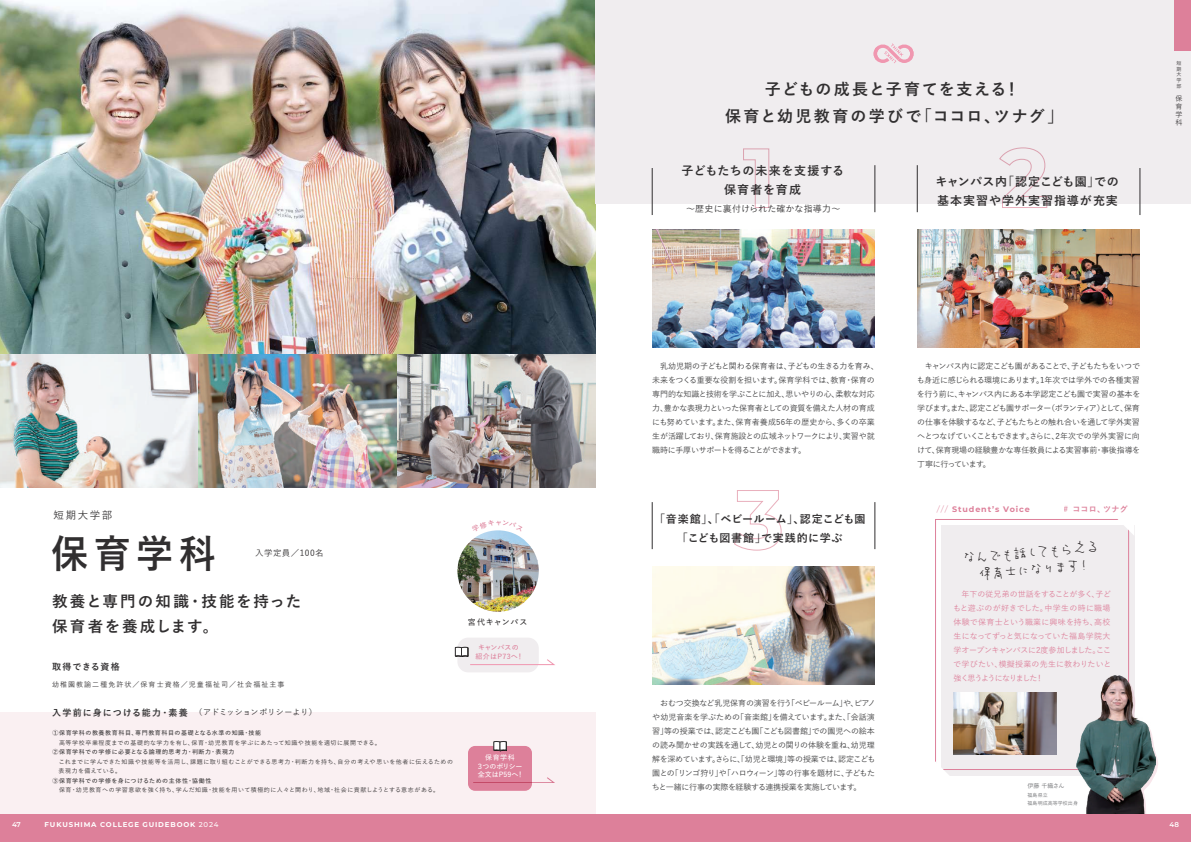
<style>
.page{position:relative;width:1191px;height:842px;background:#fff}
.page>*{position:absolute;margin:0;border:0;box-sizing:border-box;transform-origin:0 0}
.t1{font:700 39px "Yu Go Pr 6 N";color:#312f30;scale:.95 1}
.t2{font:700 16px/27px "Yu Go Pr 6 N";letter-spacing:.105em;color:#312f30;text-align:center}
.t3{font:700 15.5px/25px "Yu Go Pr 6 N";letter-spacing:.11em;color:#312f30}
.t4{font:14.9px/17.9px "Armed Lemon";color:#231f20}
.t5{font:700 12px/19px "Yu Go Pr 6 N";letter-spacing:.075em;color:#312f30;text-align:center}
.t6{font:700 11px/19px "Yu Go Pr 6 N";letter-spacing:.035em;color:#312f30;text-align:center}
.t7{font:500 10.5px "Yu Go Pr 6 N";letter-spacing:.15em;color:#312f30}
.t8{font:500 9px "Yu Go Pr 6 N";letter-spacing:.015em;color:#312f30}
.t9{font:700 9px "Yu Go Pr 6 N";letter-spacing:.095em;color:#312f30}
.t10{font:500 8.5px "Yu Go Pr 6 N";letter-spacing:.05em;color:#312f30}
.t11{font:500 8px/14px "Yu Go Pr 6 N";letter-spacing:-.035em;color:#3e3e3f;text-align:justify}
.t12{font:500 8px/14px "Yu Go Pr 6 N";letter-spacing:-.03em;color:#dd809a;text-align:justify}
.t13{font:500 8px "Yu Go Pr 6 N";letter-spacing:.015em;color:#312f30}
.t14{font:700 8px "Montserrat";letter-spacing:.11em;color:#dd809a}
.t15{font:700 8px "Yu Go Pr 6 N";letter-spacing:.035em;color:#dd809a}
.t16{font:600 8px "Yu Go Pr 6 N";letter-spacing:.1em;color:#312f30}
.t17{font:500 7px/8px "Yu Go Pr 6 N";letter-spacing:.15em;color:#312f30;text-align:justify}
.t18{font:700 7px "Montserrat";letter-spacing:.12em;color:#fff}
.t19{font:600 7px/8.5px "Yu Go Pr 6 N";letter-spacing:.005em;color:#fff;text-align:center}
.t20{font:600 7px/9.5px "Yu Go Pr 6 N";letter-spacing:.035em;color:#dd809a;text-align:center}
.t21{font:600 7px "Montserrat";color:#fff}
.t22{font:500 6px/9.5px "Yu Go Pr 6 N";letter-spacing:.08em;color:#312f30}
.t23{font:600 6px "Yu Go Pr 6 N";letter-spacing:.1em;color:#312f30}
.t24{font:500 6px "Yu Go Pr 6 N";letter-spacing:-.025em;color:#6c6d70}
.t25{font:500 5px/8px "Yu Go Pr 6 N";letter-spacing:.01em;color:#6c6d70}
.t26{font:500 5px/5.8px "Yu Go Pr 6 N";color:#312f30;text-align:justify}
.s1{font-weight:700;font-size:9px}
.s2{font-family:"Yu Go Pr 6 N";font-weight:400}
.s3{font-weight:500}
</style>
<div class="page">
<div style="left:0;top:712px;width:595px;height:102px;background:#faf0f2"></div>
<div style="left:941px;top:525px;width:193px;height:250px;background:#f0edef"></div>
<div style="left:935px;top:519px;width:193px;height:251px;border:1px solid #dd809a"></div>
<img style="left:0;top:0;width:595px;height:488px">
<img style="left:1076px;top:675px;width:79px;height:139px">
<img style="left:953px;top:692px;width:103px;height:63px">
<svg style="left:1112px;top:519px;width:22px;height:17px"></svg>
<svg style="left:935px;top:756px;width:17px;height:20px"></svg>
<img style="left:457px;top:530px;width:82px;height:82px;border-radius:41px">
<div style="left:457px;top:638px;width:82px;height:34px;background:#f0edef;border-radius:11px"></div>
<svg style="left:455px;top:647px;width:100px;height:18px"></svg>
<div style="left:468px;top:746px;width:64px;height:45px;background:#dd809a;border-radius:7px"></div>
<svg style="left:493px;top:741px;width:14px;height:10px"></svg>
<svg style="left:473px;top:777px;width:81px;height:6px"></svg>
<div style="left:595px;top:0;width:596px;height:204px;background:#f0edef"></div>
<img style="left:652px;top:229px;width:223px;height:119px">
<svg style="left:743px;top:148px;width:26px;height:60px"></svg>
<svg style="left:734px;top:490px;width:47px;height:61px"></svg>
<svg style="left:999px;top:147px;width:48px;height:61px"></svg>
<img style="left:917px;top:229px;width:223px;height:119px">
<hr style="left:874px;top:165px;width:1px;height:47px;background:#312f30">
<hr style="left:652px;top:168px;width:1px;height:47px;background:#312f30">
<img style="left:652px;top:566px;width:223px;height:119px">
<hr style="left:652px;top:502px;width:1px;height:47px;background:#312f30">
<hr style="left:874px;top:502px;width:1px;height:47px;background:#312f30">
<hr style="left:917px;top:165px;width:1px;height:47px;background:#312f30">
<hr style="left:1139px;top:168px;width:1px;height:47px;background:#312f30">
<svg style="left:873px;top:43px;width:41px;height:20px"></svg>
<div style="left:0;top:814px;width:1191px;height:28px;background:#dd809a"></div>
<div style="left:1174px;top:0;width:17px;height:51px;background:#dd809a"></div>
<svg style="left:487px;top:530px;width:22px;height:2px"></svg>
<h3 class="t7" style="left:54px;top:506px;width:60px">短期大学部</h3>
<h1 class="t1" style="left:51px;top:531px;width:175px">保育学科</h1>
<h3 class="t3" style="left:52px;top:589px;width:251px">教養と専門の知識・技能を持った保育者を養成します。</h3>
<p class="t10" style="left:255px;top:545px;width:70px">入学定員／100名</p>
<p class="t9" style="left:52px;top:662px;width:69px">取得できる資格</p>
<p class="t13" style="left:52px;top:705px;width:266px"><span class="s1">入学前に身につける能力・素養</span>　（アドミッションポリシーより）</p>
<p class="t17" style="left:52px;top:679px;width:234px">幼稚園教諭二種免許状／保育士資格／児童福祉司／社会福祉主事</p>
<p class="t23" style="left:52px;top:727px;width:210px">①保育学科の教養教育科目、専門教育科目の基礎となる水準の知識・技能</p>
<p class="t22" style="left:59px;top:737px;width:323px">高等学校卒業程度までの基礎的な学力を有し、保育・幼児教育を学ぶにあたって知識や技能を適切に展開できる。</p>
<p class="t23" style="left:52px;top:746px;width:184px">②保育学科での学修に必要となる論理的思考力・判断力・表現力</p>
<p class="t22" style="left:58px;top:756px;width:396px">これまでに学んできた知識や技能等を活用し、課題に取り組むことができる思考力・判断力を持ち、自分の考えや思いを他者に伝えるための表現力を備えている。</p>
<p class="t23" style="left:52px;top:775px;width:160px">③保育学科での学修を身につけるための主体性・協働性</p>
<p class="t22" style="left:59px;top:784px;width:382px">保育・幼児教育への学習意欲を強く持ち、学んだ知識・技能を用いて積極的に人々と関わり、地域・社会に貢献しようとする意志がある。</p>
<p class="t16" style="left:468px;top:615px;width:61px">宮代キャンパス</p>
<p class="t20" style="left:475px;top:642px;width:50px">キャンパスの紹介はP73へ！</p>
<p class="t19" style="left:476px;top:752px;width:49px">保育学科<br>３つのポリシー全文はP59へ！</p>
<h2 class="t2" style="left:725px;top:76px;width:340px">子どもの成長と子育てを支える！<br>保育と幼児教育の学びで「ココロ、ツナグ」</h2>
<h3 class="t5" style="left:681px;top:162px;width:164px">子どもたちの未来を支援する保育者を育成</h3>
<p class="t8" style="left:686px;top:201px;width:156px">～歴史に裏付けられた確かな指導力～</p>
<h3 class="t5" style="left:935px;top:172px;width:185px;text-align:left">キャンパス内「認定こども園」での基本実習や学外実習指導が充実</h3>
<p class="t26" style="left:1176px;top:60px;width:6px">短期大学部</p>
<p class="t17" style="left:1175px;top:94px;width:8px">保育学科</p>
<p class="t11" style="left:652px;top:358px;width:228px;text-align:left">　乳幼児期の子どもと関わる保育者は、子どもの生きる力を育み、未来をつくる重要な役割を担います。保育学科では、教育・保育の専門的な知識と技術を学ぶことに加え、思いやりの心、柔軟な対応力、豊かな表現力といった保育者としての資質を備えた人材の育成にも努めています。また、保育者養成56年の歴史から、多くの卒業生が活躍しており、保育施設との広域ネットワークにより、実習や就職時に手厚いサポートを得ることができます。</p>
<h3 class="t6" style="left:654px;top:509px;width:213px">「音楽館」、「ベビールーム」、認定こども園「こども図書館」で実践的に学ぶ</h3>
<p class="t11" style="left:652px;top:695px;width:225px">　おむつ交換など乳児保育の演習を行う「ベビールーム」や、ピアノや幼児音楽を学ぶための「音楽館」を備えています。また、「会話演習」等の授業では、認定こども園「こども図書館」での園児への絵本の読み聞かせの実践を通して、幼児との関りの体験を重ね、幼児理解を深めています。さらに、「幼児と環境」等の授業では、認定こども園との「リンゴ狩り」や「ハロウィーン」等の行事を題材に、子どもたちと一緒に行事の実際を経験する連携授業を実施しています。</p>
<p class="t11" style="left:916px;top:358px;width:225px">　キャンパス内に認定こども園があることで、子どもたちをいつでも身近に感じられる環境にあります。1年次では学外での各種実習を行う前に、キャンパス内にある本学認定こども園で実習の基本を学びます。また、認定こども園サポーター（ボランティア）として、保育の仕事を体験するなど、子どもたちとの触れ合いを通して学外実習へとつなげていくこともできます。さらに、2年次での学外実習に向けて、保育現場の経験豊かな専任教員による実習事前・事後指導を丁寧に行っています。</p>
<p class="t14" style="left:936px;top:503px;width:95px"><span class="s2">///</span> Student’s Voice</p>
<p class="t15" style="left:1063px;top:505px;width:66px"># ココロ、ツナグ</p>
<h3 class="t4" style="left:959px;top:549px;width:142px;rotate:-5deg">なんでも話してもらえる　保育士になります！</h3>
<p class="t12" style="left:953px;top:586px;width:160px">　年下の従兄弟の世話をすることが多く、子どもと遊ぶのが好きでした。中学生の時に職場体験で保育士という職業に興味を持ち、高校生になってずっと気になっていた福島学院大学オープンキャンパスに2度参加しました。ここで学びたい、模擬授業の先生に教わりたいと強く思うようになりました！</p>
<p class="t24" style="left:1027px;top:780px;width:38px">伊藤 千織さん</p>
<p class="t25" style="left:1027px;top:791px;width:52px">福島県立<br>福島明成高等学校出身</p>
<p class="t21" style="left:12px;top:819px;width:10px">47</p>
<p class="t18" style="left:45px;top:819px;width:175px">FUKUSHIMA COLLEGE GUIDEBOOK <span class="s3">2024</span></p>
<p class="t21" style="left:1169px;top:819px;width:11px">48</p>
</div>
